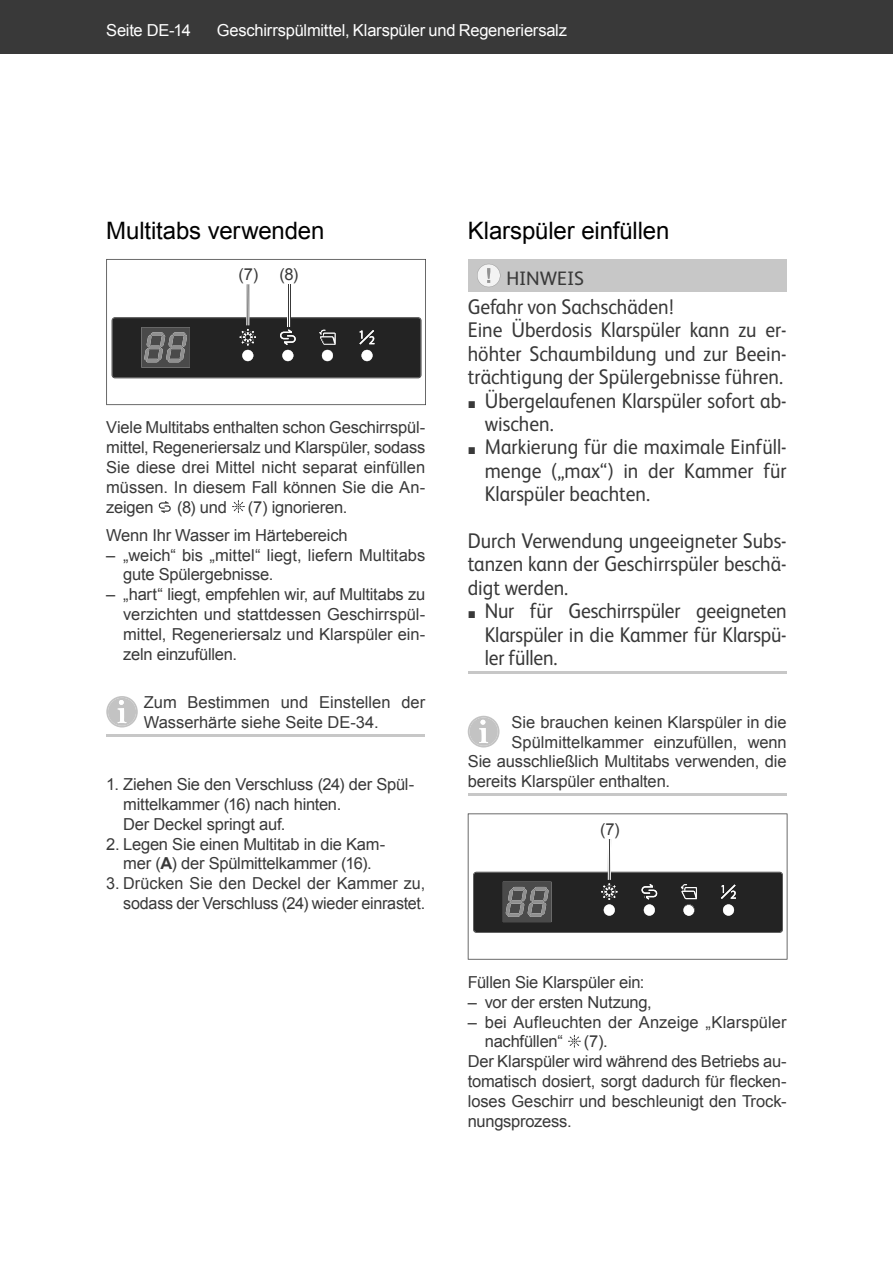
<style>
.page{position:relative;width:893px;height:1263px;background:#fff}
.page>*{position:absolute;margin:0;border:0;box-sizing:border-box;transform-origin:0 0}
.t1{font:24px "Arial";letter-spacing:-.01em;color:#000}
.t2{font:21.3px/23.4px "FS Albert";color:#393939;text-align:justify;scale:.92 1}
.t3{font:19.5px "FS Albert";letter-spacing:-.005em;color:#393939}
.t4{font:16.5px/19.8px "Arial";letter-spacing:-.01em;color:#393939}
.t5{font:16.5px "Arial";letter-spacing:-.015em;color:#fff}
.s1{font-weight:700}
.s2{font-family:"Arial";font-size:14.7px}
</style>
<div class="page">
<div style="left:0;top:0;width:893px;height:54px;background:#393939"></div>
<hr style="left:106px;top:734px;width:319px;height:3px;background:#c7c7c7">
<svg style="left:106px;top:259px;width:320px;height:146px"></svg>
<hr style="left:287px;top:285px;width:3px;height:42px;background:#393939">
<hr style="left:289px;top:285px;width:1px;height:42px;background:#fff">
<hr style="left:287px;top:285px;width:1px;height:42px;background:#fff">
<hr style="left:248px;top:285px;width:2px;height:40px;background:#fff">
<hr style="left:246px;top:285px;width:2px;height:40px;background:#fff">
<svg style="left:159px;top:501px;width:12px;height:12px"></svg>
<svg style="left:232px;top:500px;width:13px;height:13px"></svg>
<svg style="left:106px;top:696px;width:32px;height:32px"></svg>
<div style="left:468px;top:259px;width:319px;height:33px;background:#c7c7c7"></div>
<hr style="left:468px;top:671px;width:319px;height:3px;background:#c7c7c7">
<hr style="left:468px;top:793px;width:319px;height:3px;background:#c7c7c7">
<svg style="left:477px;top:264px;width:23px;height:23px"></svg>
<svg style="left:468px;top:716px;width:31px;height:32px"></svg>
<svg style="left:468px;top:813px;width:319px;height:147px"></svg>
<hr style="left:608px;top:839px;width:3px;height:41px;background:#393939">
<hr style="left:610px;top:839px;width:1px;height:41px;background:#fff">
<hr style="left:608px;top:839px;width:1px;height:41px;background:#fff">
<svg style="left:568px;top:1035px;width:13px;height:13px"></svg>
<img style="left:319px;top:330px;width:17px;height:15px">
<img style="left:681px;top:884px;width:43px;height:32px">
<p class="t5" style="left:106px;top:22px;width:86px">Seite DE-14</p>
<p class="t5" style="left:217px;top:22px;width:352px">Geschirrspülmittel, Klarspüler und Regeneriersalz</p>
<h1 class="t1" style="left:106px;top:217px;width:220px">Multitabs verwenden</h1>
<p class="t4" style="left:239px;top:265px;width:61px">(7) (8)</p>
<p class="t4" style="left:106px;top:418px;width:321px;text-align:justify">Viele Multitabs enthalten schon Geschirrspül&shy;mittel, Regeneriersalz und Klarspüler, sodass Sie diese drei Mittel nicht separat einfüllen müssen. In diesem Fall können Sie die An&shy;zeigen</p>
<p class="t4" style="left:106px;top:493px;width:243px;line-height:28.3px;text-align:right">(7) ignorieren.<br>Wenn Ihr Wasser im Härtebereich</p>
<p class="t4" style="left:123px;top:545px;width:303px;text-indent:-17px">– „weich“ bis „mittel“ liegt, liefern Multitabs gute Spülergebnisse.</p>
<p class="t4" style="left:123px;top:585px;width:303px;text-align:justify;text-indent:-17px">– „hart“ liegt, empfehlen wir, auf Multitabs zu verzichten und stattdessen Geschirrspül&shy;mittel, Regeneriersalz und Klarspüler ein&shy;zeln einzufüllen.</p>
<p class="t4" style="left:144px;top:692px;width:283px">Zum Bestimmen und Einstellen der<br>Wasserhärte siehe Seite DE-34.</p>
<p class="t4" style="left:177px;top:497px;width:51px">(8) und</p>
<p class="t4" style="left:123px;top:775px;width:292px;text-indent:-17px">1. Ziehen Sie den Verschluss (24) der Spül&shy;mittelkammer (16) nach hinten.<br>Der Deckel springt auf.</p>
<p class="t4" style="left:106px;top:834px;width:280px;text-align:center">2. Legen Sie einen Multitab in die Kam&shy;mer (<span class="s1">A</span>) der Spülmittelkammer (16).</p>
<p class="t4" style="left:106px;top:874px;width:320px;text-align:right">3. Drücken Sie den Deckel der Kammer zu, sodass der Verschluss (24) wieder einrastet.</p>
<h1 class="t1" style="left:468px;top:217px;width:203px">Klarspüler einfüllen</h1>
<p class="t3" style="left:506px;top:271px;width:79px">HINWEIS</p>
<p class="t2" style="left:468px;top:297px;width:348px;text-align:left">Gefahr von Sachschäden!<br>Eine Überdosis Klarspüler kann zu er&shy;höhter Schaumbildung und zur Beein&shy;trächtigung der Spülergebnisse führen.</p>
<p class="t2" style="left:485px;top:390px;width:330px;text-indent:-17px"><span class="s2">■</span> Übergelaufenen Klarspüler sofort ab&shy;wischen.</p>
<p class="t2" style="left:485px;top:437px;width:330px;text-indent:-17px"><span class="s2">■</span> Markierung für die maximale Einfüll&shy;menge („max“) in der Kammer für Klarspüler beachten.</p>
<p class="t2" style="left:468px;top:531px;width:348px">Durch Verwendung ungeeigneter Subs&shy;tanzen kann der Geschirrspüler beschä&shy;digt werden.</p>
<p class="t2" style="left:485px;top:601px;width:330px;text-indent:-17px"><span class="s2">■</span> Nur für Geschirrspüler geeigneten Klarspüler in die Kammer für Klarspü&shy;ler füllen.</p>
<p class="t4" style="left:511px;top:712px;width:277px">Sie brauchen keinen Klarspüler in die</p>
<p class="t4" style="left:511px;top:732px;width:277px">Spülmittelkammer einzufüllen, wenn</p>
<p class="t4" style="left:468px;top:752px;width:320px">Sie ausschließlich Multitabs verwenden, die</p>
<p class="t4" style="left:468px;top:772px;width:204px">bereits Klarspüler enthalten.</p>
<p class="t4" style="left:600px;top:819px;width:21px">(7)</p>
<p class="t4" style="left:468px;top:972px;width:178px">Füllen Sie Klarspüler ein:</p>
<p class="t4" style="left:468px;top:992px;width:186px">– vor der ersten Nutzung,</p>
<p class="t4" style="left:485px;top:1012px;width:303px;text-indent:-17px">– bei Aufleuchten der Anzeige „Klarspüler nachfüllen“</p>
<p class="t4" style="left:468px;top:1032px;width:320px;text-indent:116px">(7).<br>Der Klarspüler wird während des Betriebs au&shy;tomatisch dosiert, sorgt dadurch für flecken&shy;loses Geschirr und beschleunigt den Trock&shy;nungsprozess.</p>
</div>
